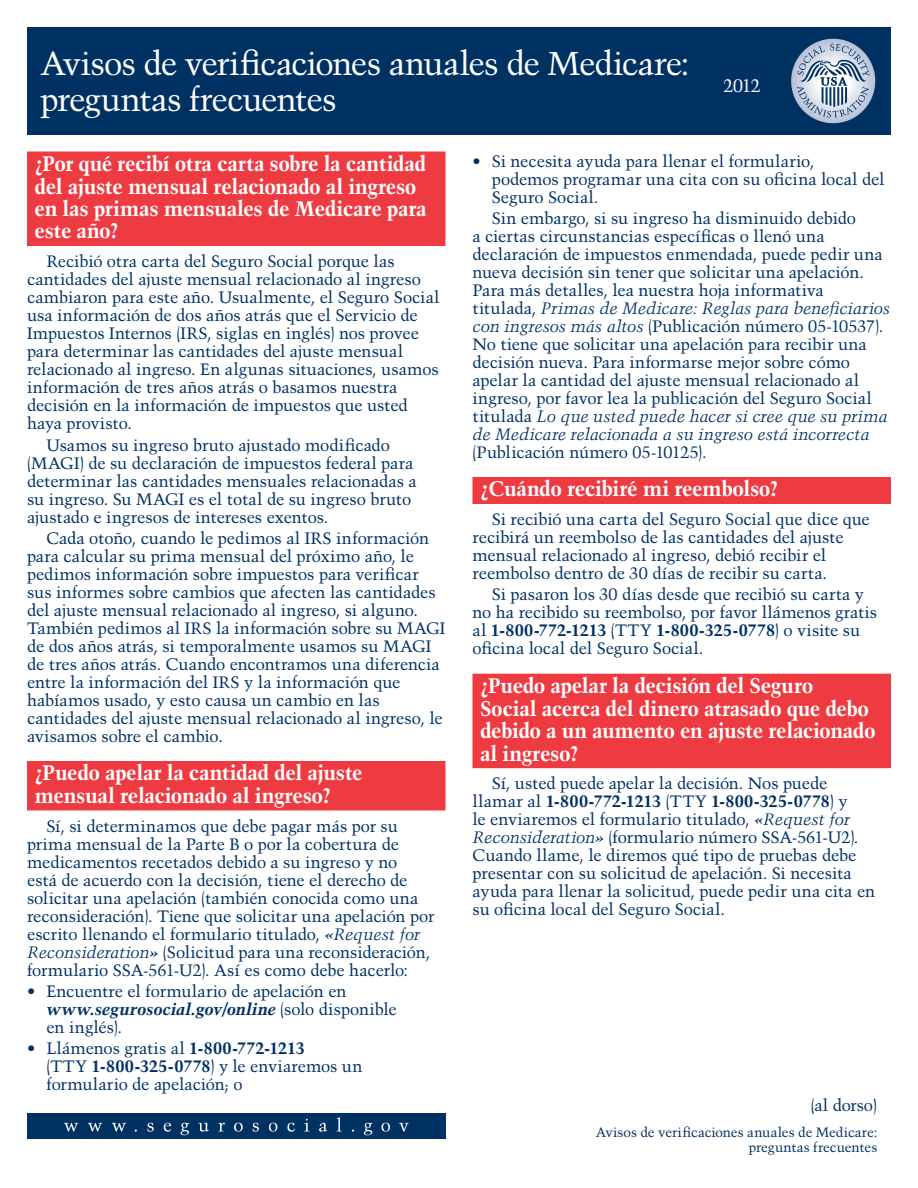
<style>
.page{position:relative;width:918px;height:1188px;background:#fff}
.page>*{position:absolute;margin:0;border:0;box-sizing:border-box;transform-origin:0 0}
.Pub_Title{font:33px/36px "Trump Mediaeval";letter-spacing:-.035em;color:#fff}
.H1-4{font:700 21px/22.5px "Trump Mediaeval";letter-spacing:-.02em;color:#fff}
.H1-2{font:700 21px/22.5px "Trump Mediaeval";letter-spacing:-.02em;color:#fff}
.H1-1{font:700 21px "Trump Mediaeval";letter-spacing:-.02em;color:#fff}
.t1{font:18px "Trump Mediaeval";color:#fff}
.Paragraph{font:16.5px/18px "Trump Mediaeval";letter-spacing:-.01em;color:#003163}
.t2{font:italic 16.5px/18px "Trump Mediaeval";letter-spacing:-.01em;color:#003163}
.t3{font:13.5px/15px "Trump Mediaeval";color:#003163;text-align:right}
.s1{font-weight:700;font-style:italic}
.s2{font-style:italic}
.s3{font-weight:700}
.s4{font-style:normal}
</style>
<div class="page">
<div style="left:27px;top:1114px;width:419px;height:25px;background:#003163"></div>
<svg style="left:64px;top:1117px;width:345px;height:18px"></svg>
<div style="left:27px;top:27px;width:864px;height:108px;background:#003163"></div>
<svg style="left:790px;top:38px;width:86px;height:86px"></svg>
<svg style="left:797px;top:44px;width:73px;height:74px;background:#9eafc5"></svg>
<div style="left:472px;top:477px;width:419px;height:27px;background:#ee3a41"></div>
<div style="left:472px;top:674px;width:419px;height:94px;background:#ee3a41"></div>
<div style="left:27px;top:152px;width:419px;height:94px;background:#ee3a41"></div>
<div style="left:27px;top:761px;width:419px;height:49px;background:#ee3a41"></div>
<p class="Pub_Title" style="left:40px;top:45px;width:651px">Avisos de verificaciones anuales de Medicare: preguntas frecuentes</p>
<h1 class="H1-4" style="left:35px;top:152px;width:394px">¿Por qué recibí otra carta sobre la cantidad del ajuste mensual relacionado al ingreso en las primas mensuales de Medicare para este año?</h1>
<p class="Paragraph" style="left:27px;top:252px;width:414px;text-indent:19px">Recibió otra carta del Seguro Social porque las cantidades del ajuste mensual relacionado al ingreso cambiaron para este año. Usualmente, el Seguro Social usa información de dos años atrás que el Servicio de Impuestos Internos (IRS, siglas en inglés) nos provee para determinar las cantidades del ajuste mensual relacionado al ingreso. En algunas situaciones, usamos información de tres años atrás o basamos nuestra decisión en la información de impuestos que usted haya provisto.</p>
<p class="Paragraph" style="left:27px;top:436px;width:391px;text-indent:19px">Usamos su ingreso bruto ajustado modificado (MAGI) de su declaración de impuestos federal para determinar las cantidades mensuales relacionadas a su ingreso. Su MAGI es el total de su ingreso bruto ajustado e ingresos de intereses exentos.</p>
<p class="Paragraph" style="left:27px;top:529px;width:420px;text-indent:19px">Cada otoño, cuando le pedimos al IRS información para calcular su prima mensual del próximo año, le pedimos información sobre impuestos para verificar sus informes sobre cambios que afecten las cantidades del ajuste mensual relacionado al ingreso, si alguno.<br>También pedimos al IRS la información sobre su MAGI de dos años atrás, si temporalmente usamos su MAGI de tres años atrás. Cuando encontramos una diferencia entre la información del IRS y la información que habíamos usado, y esto causa un cambio en las cantidades del ajuste mensual relacionado al ingreso, le avisamos sobre el cambio.</p>
<h1 class="H1-2" style="left:35px;top:761px;width:330px">¿Puedo apelar la cantidad del ajuste mensual relacionado al ingreso?</h1>
<p class="Paragraph" style="left:27px;top:817px;width:409px;text-indent:19px">Sí, si determinamos que debe pagar más por su prima mensual de la Parte B o por la cobertura de medicamentos recetados debido a su ingreso y no<br>está de acuerdo con la decisión, tiene el derecho de solicitar una apelación (también conocida como una reconsideración). Tiene que solicitar una apelación por escrito llenando el formulario titulado, <span class="s1">«</span><span class="s2">Request for Reconsideration</span><span class="s1">»</span> (Solicitud para una reconsideración, formulario SSA-561-U2). Así es como debe hacerlo:</p>
<p class="Paragraph" style="left:46px;top:982px;width:352px;text-indent:-19px">• Encuentre el formulario de apelación en <span class="s1">www.segurosocial.gov/online</span> (solo disponible en inglés).</p>
<p class="Paragraph" style="left:46px;top:1039px;width:318px;text-indent:-19px">• Llámenos gratis al <span class="s3">1-800-772-1213<br></span>(TTY <span class="s3">1-800-325-0778</span>) y le enviaremos un formulario de apelación; o</p>
<p class="t1" style="left:723px;top:75px;width:39px">2012</p>
<p class="Paragraph" style="left:492px;top:152px;width:394px;text-indent:-19px">• Si necesita ayuda para llenar el formulario, podemos programar una cita con su oficina local del<br>Seguro Social.</p>
<p class="Paragraph" style="left:473px;top:209px;width:419px;text-indent:19px">Sin embargo, si su ingreso ha disminuido debido<br>a ciertas circunstancias específicas o llenó una declaración de impuestos enmendada, puede pedir una nueva decisión sin tener que solicitar una apelación.<br>Para más detalles, lea nuestra hoja informativa titulada, <span class="s2">Primas de Medicare: Reglas para beneficiarios</span></p>
<p class="Paragraph" style="left:473px;top:317px;width:412px"><span class="s2">con ingresos más altos</span> (Publicación número 05-10537).</p>
<p class="Paragraph" style="left:473px;top:335px;width:417px">No tiene que solicitar una apelación para recibir una decisión nueva. Para informarse mejor sobre cómo apelar la cantidad del ajuste mensual relacionado al ingreso, por favor lea la publicación del Seguro Social titulada <span class="s2">Lo que usted puede hacer si cree que su prima</span></p>
<p class="t2" style="left:473px;top:425px;width:399px">de Medicare relacionada a su ingreso está incorrecta <span class="s4">(Publicación número 05-10125).</span></p>
<h1 class="H1-1" style="left:480px;top:476px;width:300px">¿Cuándo recibiré mi reembolso?</h1>
<p class="Paragraph" style="left:473px;top:510px;width:399px;text-indent:19px">Si recibió una carta del Seguro Social que dice que recibirá un reembolso de las cantidades del ajuste mensual relacionado al ingreso, debió recibir el reembolso dentro de 30 días de recibir su carta.</p>
<p class="Paragraph" style="left:473px;top:586px;width:406px;text-indent:19px">Si pasaron los 30 días desde que recibió su carta y no ha recibido su reembolso, por favor llámenos gratis al <span class="s3">1-800-772-1213</span> (TTY <span class="s3">1-800-325-0778</span>) o visite su oficina local del Seguro Social.</p>
<h1 class="H1-4" style="left:480px;top:674px;width:397px">¿Puedo apelar la decisión del Seguro<br>Social acerca del dinero atrasado que debo debido a un aumento en ajuste relacionado al ingreso?</h1>
<p class="Paragraph" style="left:473px;top:775px;width:379px;text-align:center">Sí, usted puede apelar la decisión. Nos puede llamar al <span class="s3">1-800-772-1213</span> (TTY <span class="s3">1-800-325-0778</span>) y le enviaremos el formulario titulado, <span class="s1">«</span><span class="s2">Request for</span></p>
<p class="Paragraph" style="left:473px;top:829px;width:388px"><span class="s2">Reconsideration</span><span class="s1">»</span> (formulario número SSA-561-U2).</p>
<p class="Paragraph" style="left:473px;top:847px;width:404px">Cuando llame, le diremos qué tipo de pruebas debe presentar con su solicitud de apelación. Si necesita ayuda para llenar la solicitud, puede pedir una cita en su oficina local del Seguro Social.</p>
<p class="Paragraph" style="left:811px;top:1096px;width:68px">(al dorso)</p>
<p class="t3" style="left:596px;top:1125px;width:283px">Avisos de verificaciones anuales de Medicare: preguntas frecuentes</p>
</div>
